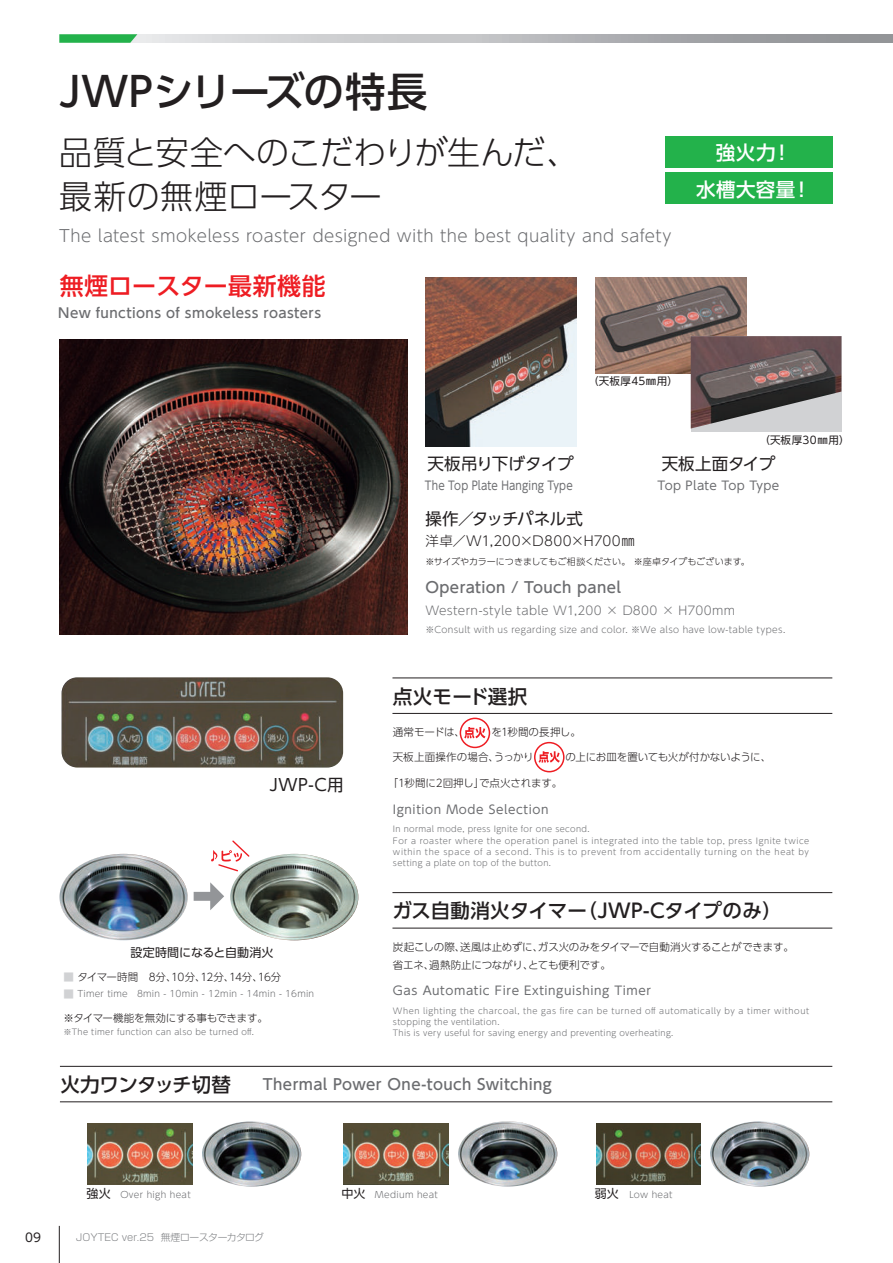
<style>
.page{position:relative;width:893px;height:1263px;background:#fff}
.page>*{position:absolute;margin:0;border:0;box-sizing:border-box;transform-origin:0 0}
.t1{font:500 40.5px "UD Shin Go Pr 6";letter-spacing:-.005em;color:#231f20}
.t2{font:300 33px/43.5px "UD Shin Go Pr 6";letter-spacing:-.015em;color:#231f20}
.t3{font:500 24px "UD Shin Go Pro";letter-spacing:.015em;color:#ee1d23}
.t4{font:500 19.5px "UD Shin Go Pro";color:#231f20}
.t5{font:500 19.5px/36.6px "UD Shin Go Pro";letter-spacing:.02em;color:#fff;text-align:center}
.t6{font:500 19.5px "UD Shin Go Pro";letter-spacing:-.02em;color:#231f20}
.t7{font:300 16.5px "UD Shin Go Pr 6";letter-spacing:.025em;color:#6c6d70}
.t8{font:16.5px "UD Shin Go Pro";letter-spacing:-.01em;color:#231f20}
.t9{font:16.5px "UD Shin Go Pro";letter-spacing:-.04em;color:#231f20}
.t10{font:500 15px "UD Shin Go Pr 6";letter-spacing:.025em;color:#6c6d70}
.t11{font:500 13.5px "UD Shin Go Pr 6";letter-spacing:.03em;color:#6c6d70}
.t12{font:300 13.5px "UD Shin Go Pr 6";letter-spacing:.025em;color:#231f20}
.t13{font:12px "UD Shin Go Pro";letter-spacing:.05em;color:#6c6d70}
.t14{font:300 12px "UD Shin Go Pr 6";letter-spacing:.025em;color:#6c6d70}
.t15{font:12px "UD Shin Go Pr 6";letter-spacing:.02em;color:#6c6d70;scale:.86 1}
.t16{font:12px "UD Shin Go Pr 6";letter-spacing:.005em;color:#231f20}
.t17{font:12px "UD Shin Go Pr 6";letter-spacing:.02em;color:#6c6d70}
.t18{font:12px "UD Shin Go Pro";color:#231f20}
.t19{font:300 10.5px/18px "UD Shin Go Pr 6";letter-spacing:-.015em;color:#231f20}
.t20{font:300 10.5px "UD Shin Go Pr 6";letter-spacing:-.04em;color:#231f20}
.t21{font:10.5px "UD Shin Go Pro";letter-spacing:.035em;color:#231f20}
.t22{font:300 9.75px "Shin Go Pro";letter-spacing:-.01em;color:#808285}
.t23{font:300 9px "UD Shin Go Pr 6";letter-spacing:.03em;color:#6c6d70}
.t24{font:300 9px "UD Shin Go Pr 6";letter-spacing:-.005em;color:#231f20}
.t25{font:300 8.25px/11.2px "UD Shin Go Pr 6";letter-spacing:.055em;color:#6c6d70}
.s1{color:#d1d2d4}
.s2{font-size:10.5px;color:#d1d2d4}
</style>
<div class="page">
<svg style="left:137px;top:34px;width:756px;height:9px;background:#babbbe"></svg>
<svg style="left:59px;top:34px;width:78px;height:9px"></svg>
<img style="left:425px;top:278px;width:151px;height:169px">
<svg style="left:211px;top:840px;width:37px;height:29px"></svg>
<svg style="left:194px;top:882px;width:30px;height:28px"></svg>
<img style="left:88px;top:1123px;width:104px;height:62px">
<img style="left:344px;top:1123px;width:104px;height:62px">
<img style="left:596px;top:1123px;width:104px;height:62px">
<img style="left:202px;top:1121px;width:99px;height:66px">
<img style="left:458px;top:1121px;width:99px;height:66px">
<img style="left:710px;top:1121px;width:99px;height:66px">
<img style="left:59px;top:854px;width:129px;height:86px">
<img style="left:230px;top:854px;width:128px;height:86px">
<svg style="left:464px;top:727px;width:21px;height:11px"></svg>
<div style="left:460px;top:718px;width:30px;height:30px;border:2px solid #ee1d23;border-radius:50%"></div>
<svg style="left:539px;top:751px;width:21px;height:12px"></svg>
<div style="left:534px;top:742px;width:31px;height:30px;border:2px solid #ee1d23;border-radius:50%"></div>
<img style="left:59px;top:339px;width:348px;height:296px">
<img style="left:596px;top:278px;width:150px;height:96px">
<div style="left:691px;top:336px;width:150px;height:96px;background:#d1d2d4"></div>
<img style="left:691px;top:336px;width:150px;height:92px">
<hr style="left:392px;top:678px;width:440px;height:1px;background:#231f20">
<hr style="left:392px;top:713px;width:440px;height:1px;background:#231f20">
<hr style="left:392px;top:892px;width:440px;height:1px;background:#231f20">
<hr style="left:392px;top:928px;width:440px;height:1px;background:#231f20">
<hr style="left:60px;top:1066px;width:772px;height:1px;background:#231f20">
<hr style="left:60px;top:1101px;width:772px;height:1px;background:#231f20">
<img style="left:62px;top:677px;width:281px;height:90px">
<div style="left:665px;top:136px;width:167px;height:31px;background:#23b24b"></div>
<div style="left:665px;top:173px;width:167px;height:31px;background:#23b24b"></div>
<hr style="left:59px;top:1226px;width:1px;height:37px;background:#231f20">
<h1 class="t1" style="left:59px;top:59px;width:369px">JWPシリーズの特長</h1>
<h2 class="t2" style="left:59px;top:130px;width:522px">品質と安全へのこだわりが生んだ、最新の無煙ロースター</h2>
<h3 class="t7" style="left:59px;top:222px;width:614px">The latest smokeless roaster designed with the best quality and safety</h3>
<h3 class="t3" style="left:60px;top:266px;width:268px">無煙ロースター最新機能</h3>
<h3 class="t11" style="left:58px;top:302px;width:264px">New functions of smokeless roasters</h3>
<p class="t21" style="left:588px;top:373px;width:91px">（天板厚45㎜用）</p>
<h3 class="t5" style="left:696px;top:134px;width:117px">強火力！<br>水槽大容量！</h3>
<h3 class="t8" style="left:427px;top:450px;width:148px">天板吊り下げタイプ</h3>
<h3 class="t15" style="left:425px;top:475px;width:173px">The Top Plate Hanging Type</h3>
<p class="t21" style="left:759px;top:432px;width:92px">（天板厚30㎜用）</p>
<h3 class="t8" style="left:662px;top:450px;width:115px">天板上面タイプ</h3>
<h3 class="t17" style="left:658px;top:475px;width:123px">Top Plate Top Type</h3>
<h3 class="t9" style="left:425px;top:505px;width:176px">操作／タッチパネル式　</h3>
<h3 class="t12" style="left:425px;top:530px;width:211px">洋卓／W1,200×D800×H700㎜</h3>
<p class="t24" style="left:425px;top:554px;width:326px">※サイズやカラーにつきましてもご相談ください。 ※座卓タイプもございます。</p>
<h3 class="t14" style="left:425px;top:601px;width:311px">Western-style table W1,200 × D800 × H700mm</h3>
<h3 class="t10" style="left:425px;top:575px;width:197px">Operation / Touch panel</h3>
<p class="t23" style="left:425px;top:623px;width:361px">※Consult with us regarding size and color. ※We also have low-table types.</p>
<h3 class="t8" style="left:270px;top:771px;width:76px">JWP-C用</h3>
<h3 class="t4" style="left:393px;top:680px;width:136px">点火モード選択</h3>
<p class="t19" style="left:393px;top:722px;width:190px">通常モードは、　　 を1秒間の長押し。</p>
<p class="t19" style="left:393px;top:748px;width:380px">天板上面操作の場合、うっかり 　　 の上にお皿を置いても火が付かないように、</p>
<p class="t19" style="left:388px;top:773px;width:176px">「1秒間に2回押し」で点火されます。</p>
<h3 class="t13" style="left:393px;top:799px;width:157px">Ignition Mode Selection</h3>
<p class="t25" style="left:393px;top:823px;width:418px">In normal mode, press Ignite for one second.<br>For a roaster where the operation panel is integrated into the table top, press Ignite twice within the space of a second. This is to prevent from accidentally turning on the heat by setting a plate on top of the button.</p>
<h3 class="t4" style="left:392px;top:895px;width:391px">ガス自動消火タイマー（JWP-Cタイプのみ）</h3>
<h3 class="t16" style="left:130px;top:942px;width:145px">設定時間になると自動消火</h3>
<p class="t19" style="left:393px;top:937px;width:403px">炭起こしの際、送風は止めずに、ガス火のみをタイマーで自動消火することができます。省エネ、過熱防止につながり、とても便利です。</p>
<p class="t20" style="left:64px;top:968px;width:219px"><span class="s1">■</span> タイマー時間　8分、10分、12分、14分、16分</p>
<p class="t23" style="left:64px;top:986px;width:252px"><span class="s2">■</span> Timer time　8min - 10min - 12min - 14min - 16min</p>
<p class="t19" style="left:64px;top:1009px;width:206px">※タイマー機能を無効にする事もできます。</p>
<p class="t25" style="left:64px;top:1026px;width:192px">※The timer function can also be turned off.</p>
<h3 class="t13" style="left:393px;top:981px;width:260px">Gas Automatic Fire Extinguishing Timer</h3>
<p class="t25" style="left:393px;top:1005px;width:418px">When lighting the charcoal, the gas fire can be turned off automatically by a timer without stopping the ventilation.<br>This is very useful for saving energy and preventing overheating.</p>
<h3 class="t6" style="left:60px;top:1069px;width:172px">火力ワンタッチ切替</h3>
<h3 class="t10" style="left:263px;top:1072px;width:291px">Thermal Power One-touch Switching</h3>
<h3 class="t16" style="left:86px;top:1184px;width:26px">強火</h3>
<h3 class="t16" style="left:342px;top:1184px;width:25px">中火</h3>
<h3 class="t16" style="left:595px;top:1184px;width:25px">弱火</h3>
<p class="t23" style="left:120px;top:1187px;width:72px">Over high heat</p>
<p class="t23" style="left:375px;top:1187px;width:65px">Medium heat</p>
<p class="t23" style="left:629px;top:1187px;width:45px">Low heat</p>
<h3 class="t18" style="left:25px;top:1227px;width:17px">09</h3>
<p class="t22" style="left:76px;top:1230px;width:189px">JOYTEC ver.25 無煙ロースターカタログ</p>
</div>
